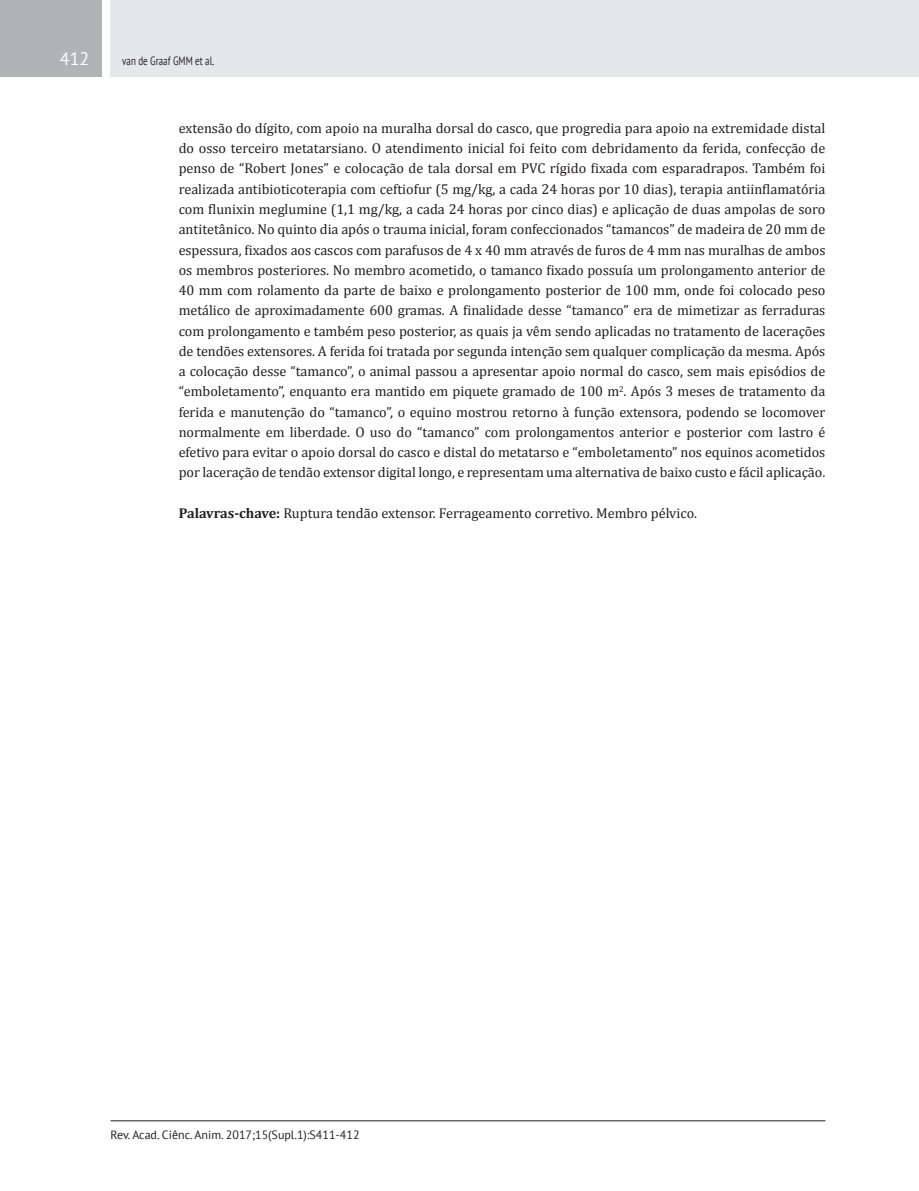
<style>
.page{position:relative;width:919px;height:1191px;background:#fff}
.page>*{position:absolute;margin:0;border:0;box-sizing:border-box;transform-origin:0 0}
.Número_de_páginas{font:18px "PT Sans";color:#fff}
.Texto_-_Resumo{font:14.25px/20.2px "Cambria";letter-spacing:-.005em;color:#231f20;text-align:justify}
.Rodapé{font:12px "PT Sans";color:#231f20}
.Cabeçalho{font:12px "PT Sans";color:#231f20;scale:.75 1}
.s1{font-weight:700}
</style>
<div class="page">
<div style="left:111px;top:0;width:807px;height:77px;background:#e6e7e9"></div>
<div style="left:0;top:0;width:102px;height:77px;background:#b2b3b7"></div>
<hr style="left:111px;top:1120px;width:714px;height:1px;background:#231f20">
<p class="Número_de_páginas" style="left:60px;top:47px;width:31px">412</p>
<p class="Cabeçalho" style="left:122px;top:53px;width:124px">van de Graaf GMM et al.</p>
<p class="Texto_-_Resumo" style="left:179px;top:118px;width:648px">extensão do dígito, com apoio na muralha dorsal do casco, que progredia para apoio na extremidade distal do osso terceiro metatarsiano. O atendimento inicial foi feito com debridamento da ferida, confecção de penso de “Robert Jones” e colocação de tala dorsal em PVC rígido fixada com esparadrapos. Também foi realizada antibioticoterapia com ceftiofur (5 mg/kg, a cada 24 horas por 10 dias), terapia antiinflamatória com flunixin meglumine (1,1 mg/kg, a cada 24 horas por cinco dias) e aplicação de duas ampolas de soro antitetânico. No quinto dia após o trauma inicial, foram confeccionados “tamancos” de madeira de 20 mm de espessura, fixados aos cascos com parafusos de 4 x 40 mm através de furos de 4 mm nas muralhas de ambos os membros posteriores. No membro acometido, o tamanco fixado possuía um prolongamento anterior de 40 mm com rolamento da parte de baixo e prolongamento posterior de 100 mm, onde foi colocado peso metálico de aproximadamente 600 gramas. A finalidade desse “tamanco” era de mimetizar as ferraduras com prolongamento e também peso posterior, as quais ja vêm sendo aplicadas no tratamento de lacerações de tendões extensores. A ferida foi tratada por segunda intenção sem qualquer complicação da mesma. Após a colocação desse “tamanco”, o animal passou a apresentar apoio normal do casco, sem mais episódios de “emboletamento”, enquanto era mantido em piquete gramado de 100 m<sup>2</sup>. Após 3 meses de tratamento da ferida e manutenção do “tamanco”, o equino mostrou retorno à função extensora, podendo se locomover normalmente em liberdade. O uso do “tamanco” com prolongamentos anterior e posterior com lastro é efetivo para evitar o apoio dorsal do casco e distal do metatarso e “emboletamento” nos equinos acometidos por laceração de tendão extensor digital longo, e representam uma alternativa de baixo custo e fácil aplicação.</p>
<p class="Texto_-_Resumo" style="left:179px;top:503px;width:520px"><span class="s1">Palavras-chave:</span> Ruptura tendão extensor. Ferrageamento corretivo. Membro pélvico.</p>
<p class="Rodapé" style="left:111px;top:1126px;width:250px">Rev. Acad. Ciênc. Anim. 2017;15(Supl.1):S411-412</p>
</div>
